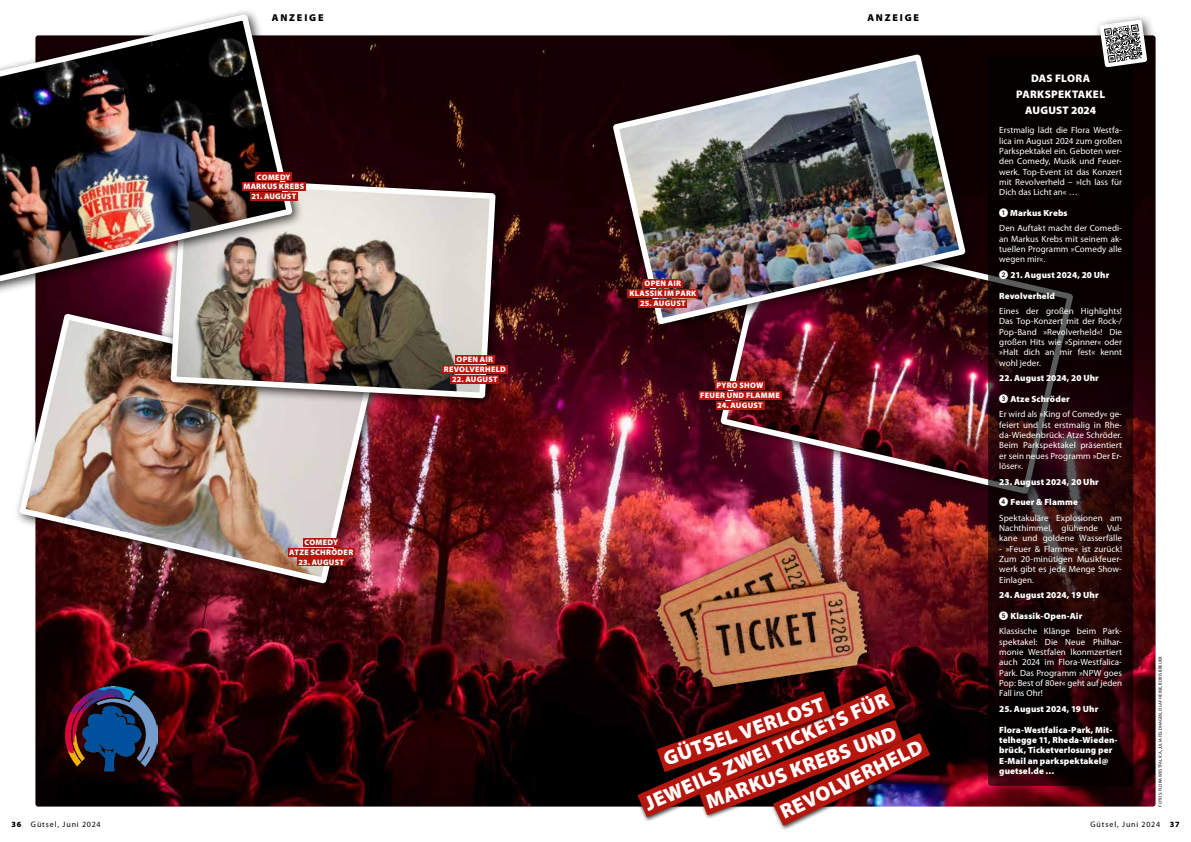
<style>
.page{position:relative;width:1191px;height:842px;background:#fff}
.page>*{position:absolute;margin:0;border:0;box-sizing:border-box;transform-origin:0 0}
.t1{font:900 20.6px "Myriad Pro";color:#fff}
.t2{font:900 11px/16px "Myriad Pro";letter-spacing:.015em;color:#fff;text-align:center}
.t3{font:900 10px "Myriad Pro";letter-spacing:.185em;color:#000}
.t4{font:9px/10.3px "Myriad Pro";letter-spacing:.005em;color:#fff;text-align:justify}
.t5{font:900 9px/10.3px "Myriad Pro";letter-spacing:.01em;color:#fff}
.t6{font:900 8px/9.8px "Myriad Pro";letter-spacing:.035em;color:#fff;text-align:center}
.t7{font:8px "Myriad Pro";letter-spacing:.11em;color:#000}
.t8{font:4.5px "Myriad Pro";letter-spacing:.04em;color:#000}
.s1{font-weight:900}
</style>
<div class="page">
<img style="left:35px;top:35px;width:1120px;height:771px">
<img style="left:17px;top:310px;width:151px;height:277px">
<div style="left:165px;top:171px;width:342px;height:239px;background:#000;opacity:.75"></div>
<img style="left:168px;top:35px;width:330px;height:576px">
<div style="left:714px;top:218px;width:370px;height:287px;background:#000;opacity:.75"></div>
<img style="left:716px;top:220px;width:272px;height:278px">
<div style="left:607px;top:49px;width:370px;height:287px;background:#000;opacity:.75"></div>
<img style="left:610px;top:51px;width:359px;height:277px">
<svg style="left:988px;top:56px;width:145px;height:730px;fill:#0a0001"></svg>
<div style="left:1093px;top:13px;width:65px;height:66px;background:#000;opacity:.75"></div>
<svg style="left:1099px;top:20px;width:48px;height:47px"></svg>
<div style="left:0;top:8px;width:304px;height:287px;background:#000;opacity:.75"></div>
<img style="left:0;top:11px;width:296px;height:277px">
<div style="left:303px;top:538px;width:37px;height:9px;background:#b5170e"></div>
<div style="left:288px;top:548px;width:67px;height:8px;background:#b5170e"></div>
<div style="left:297px;top:558px;width:48px;height:8px;background:#b5170e"></div>
<div style="left:455px;top:355px;width:39px;height:9px;background:#b5170e"></div>
<div style="left:442px;top:365px;width:65px;height:9px;background:#b5170e"></div>
<div style="left:450px;top:375px;width:49px;height:9px;background:#b5170e"></div>
<div style="left:643px;top:279px;width:39px;height:9px;background:#b5170e"></div>
<div style="left:628px;top:289px;width:70px;height:9px;background:#b5170e"></div>
<div style="left:639px;top:299px;width:48px;height:9px;background:#b5170e"></div>
<div style="left:715px;top:381px;width:50px;height:9px;background:#b5170e"></div>
<div style="left:698px;top:391px;width:83px;height:8px;background:#b5170e"></div>
<div style="left:715px;top:401px;width:49px;height:8px;background:#b5170e"></div>
<div style="left:255px;top:173px;width:37px;height:8px;background:#b5170e"></div>
<div style="left:242px;top:182px;width:64px;height:9px;background:#b5170e"></div>
<div style="left:250px;top:192px;width:48px;height:9px;background:#b5170e"></div>
<div style="left:650px;top:531px;width:227px;height:168px;background:#000;opacity:.75"></div>
<img style="left:655px;top:537px;width:211px;height:146px">
<div style="left:635px;top:683px;width:265px;height:139px;background:#000;opacity:.75"></div>
<div style="left:770px;top:731px;width:165px;height:99px;background:#000;opacity:.75"></div>
<svg style="left:637px;top:686px;width:293px;height:139px"></svg>
<img style="left:65px;top:686px;width:93px;height:92px">
<svg style="left:999px;top:208px;width:9px;height:9px"></svg>
<svg style="left:999px;top:270px;width:9px;height:9px"></svg>
<svg style="left:999px;top:394px;width:9px;height:9px"></svg>
<svg style="left:999px;top:498px;width:9px;height:9px"></svg>
<svg style="left:999px;top:611px;width:9px;height:9px"></svg>
<p class="t3" style="left:272px;top:12px;width:53px">ANZEIGE</p>
<p class="t3" style="left:867px;top:12px;width:53px">ANZEIGE</p>
<p class="t6" style="left:243px;top:172px;width:62px">COMEDY<br>MARKUS KREBS</p>
<p class="t6" style="left:251px;top:192px;width:46px">21. AUGUST</p>
<p class="t6" style="left:289px;top:537px;width:65px">COMEDY<br>ATZE SCHRÖDER</p>
<p class="t6" style="left:298px;top:557px;width:47px">23. AUGUST</p>
<p class="t6" style="left:444px;top:355px;width:64px">OPEN AIR<br>REVOLVERHELD</p>
<p class="t6" style="left:452px;top:375px;width:47px">22. AUGUST</p>
<p class="t6" style="left:629px;top:279px;width:69px">OPEN AIR<br>KLASSIK IM PARK</p>
<p class="t6" style="left:640px;top:298px;width:47px">25. AUGUST</p>
<p class="t6" style="left:700px;top:380px;width:81px">PYRO SHOW<br>FEUER UND FLAMME</p>
<p class="t6" style="left:717px;top:400px;width:47px">24. AUGUST</p>
<h1 class="t1" style="left:641px;top:794px;width:265px;rotate:-24deg">JEWEILS ZWEI TICKETS FÜR</h1>
<h1 class="t1" style="left:660px;top:748px;width:171px;rotate:-19deg">GÜTSEL VERLOST</h1>
<h1 class="t1" style="left:702px;top:791px;width:203px;rotate:-20deg">MARKUS KREBS UND</h1>
<h1 class="t1" style="left:776px;top:803px;width:157px;rotate:-26deg">REVOLVERHELD</h1>
<p class="t2" style="left:1016px;top:71px;width:90px">DAS FLORA<br>PARKSPEKTAKEL<br>AUGUST 2024</p>
<p class="t4" style="left:999px;top:125px;width:124px">Erstmalig lädt die Flora Westfa&shy;lica im August 2024 zum großen Parkspektakel ein. Geboten wer&shy;den Comedy, Musik und Feuer&shy;werk. Top-Event ist das Konzert mit Revolverheld – »Ich lass für Dich das Licht an« …</p>
<p class="t5" style="left:1010px;top:208px;width:59px">Markus Krebs</p>
<p class="t4" style="left:999px;top:223px;width:124px">Den Auftakt macht der Comedi&shy;an Markus Krebs mit seinem ak&shy;tuellen Programm »Comedy alle wegen mir«.</p>
<p class="t5" style="left:1010px;top:270px;width:100px">21. August 2024, 20 Uhr</p>
<p class="t5" style="left:999px;top:290px;width:57px">Revolverheld</p>
<p class="t4" style="left:999px;top:306px;width:124px">Eines der großen Highlights!<br>Das Top-Konzert mit der Rock-/ Pop-Band »Revolverheld«! Die großen Hits wie »Spinner« oder »Halt dich an mir fest« kennt wohl jeder.</p>
<p class="t5" style="left:999px;top:373px;width:101px">22. August 2024, 20 Uhr</p>
<p class="t5" style="left:1010px;top:394px;width:61px">Atze Schröder</p>
<p class="t4" style="left:999px;top:409px;width:124px">Er wird als »King of Comedy« ge&shy;feiert und ist erstmalig in Rhe&shy;da-Wiedenbrück: Atze Schröder.<br>Beim Parkspektakel präsentiert er sein neues Programm »Der Er&shy;löser«.</p>
<p class="t5" style="left:999px;top:476px;width:101px">23. August 2024, 20 Uhr</p>
<p class="t5" style="left:1010px;top:497px;width:69px">Feuer &amp; Flamme</p>
<p class="t4" style="left:999px;top:513px;width:124px">Spektakuläre Explosionen am Nachthimmel, glühende Vul&shy;kane und goldene Wasserfälle</p>
<p class="t4" style="left:999px;top:544px;width:124px">- »Feuer &amp; Flamme« ist zurück!<br>Zum 20-minütigen Musikfeuer&shy;werk gibt es jede Menge Show-Einlagen.</p>
<p class="t5" style="left:999px;top:590px;width:101px">24. August 2024, 19 Uhr</p>
<p class="t5" style="left:1010px;top:611px;width:73px">Klassik-Open-Air</p>
<p class="t4" style="left:999px;top:626px;width:124px">Klassische Klänge beim Park&shy;spektakel: Die Neue Philhar&shy;monie Westfalen lkonmzertiert auch 2024 im Flora-Westfalica-Park. Das Programm »NPW goes Pop: Best of 80er« geht auf jeden Fall ins Ohr!</p>
<p class="t5" style="left:999px;top:704px;width:101px">25. August 2024, 19 Uhr</p>
<p class="t5" style="left:999px;top:724px;width:120px">Flora-Westfalica-Park, Mit&shy;telhegge 11, Rheda-Wieden&shy;brück, Ticketverlosung per<br>E-Mail an parkspektakel@ guetsel.de …</p>
<p class="t8" style="left:1157px;top:806px;width:152px;rotate:-90deg">FOTOS: FLORA WESTFALICA, JULIA FELDHAGEN, OLAF HEINE, BORIS BREUER</p>
<p class="t7" style="left:11px;top:820px;width:91px"><span class="s1">36</span> Gütsel, Juni 2024</p>
<p class="t7" style="left:1090px;top:820px;width:91px">Gütsel, Juni 2024 <span class="s1">37</span></p>
</div>
